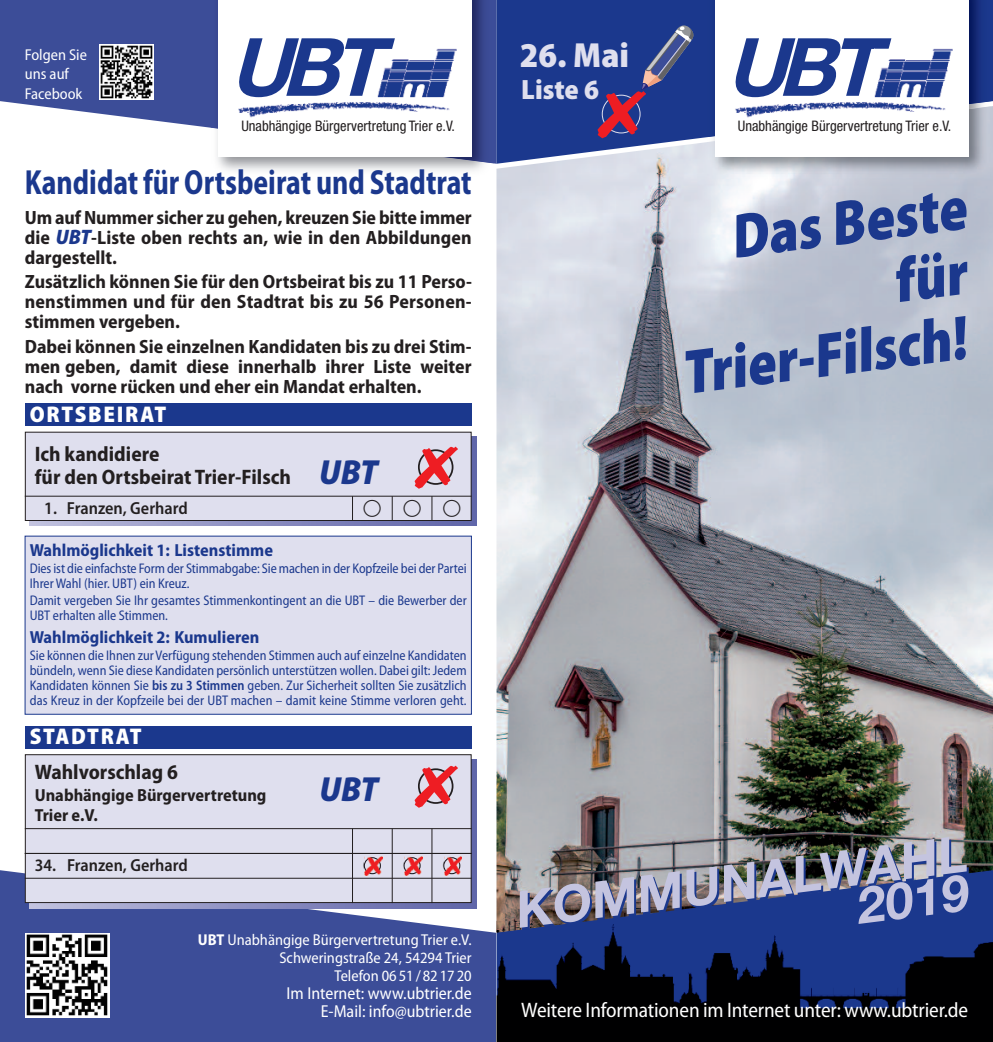
<style>
.page{position:relative;width:993px;height:1042px;background:#fff}
.page>*{position:absolute;margin:0;border:0;box-sizing:border-box;transform-origin:0 0}
.t1{font:italic 700 80.5px "Helvetica Neue";color:#1b388d}
.t2{font:900 semi-condensed 63px/64.6px "Myriad Pro";color:#1b388d;text-align:right;scale:.9 1}
.t3{font:700 50.75px/38px "Helvetica Neue";color:#c4c4df;text-align:right}
.t4{font:700 semi-condensed 35px "Myriad Pro";color:#1b388d;scale:.85 1}
.t5{font:900 semi-condensed 35px "Myriad Pro";color:#dfdfee}
.t6{font:italic 900 semi-condensed 35px "Myriad Pro";color:#1b388d}
.t7{font:900 semi-condensed 28px "Myriad Pro";color:#dfdfee}
.t8{font:900 semi-condensed 22.75px "Myriad Pro";letter-spacing:.075em;color:#fff}
.t9{font:700 semi-condensed 21px/22.4px "Myriad Pro";color:#231f20}
.t10{font:semi-condensed 21px "Myriad Pro";letter-spacing:-.01em;color:#fff}
.t11{font:700 semi-condensed 19.25px/19.8px "Myriad Pro";color:#231f20;text-align:justify}
.t12{font:700 semi-condensed 17.5px "Myriad Pro";color:#1b388d}
.t13{font:700 semi-condensed 17.5px "Myriad Pro";color:#231f20}
.t14{font:600 semi-condensed 17.5px "Myriad Pro";color:#231f20}
.t15{font:semi-condensed 17.32px/17.8px "Myriad Pro";color:#fff;text-align:right}
.t16{font:semi-condensed 15.75px/17.8px "Myriad Pro";color:#fff;text-align:right}
.t17{font:condensed 14.53px "Helvetica Neue";color:#231f20}
.t18{font:semi-condensed 14px/14.9px "Myriad Pro";color:#1b388d;scale:.95 1}
.s1{font-weight:900;font-style:italic;font-size:21px;color:#1b388d}
.s2{font-weight:900;font-style:italic;font-size:35px;color:#1b388d}
.s3{font-weight:600}
.s4{font-weight:700}
</style>
<div class="page">
<div style="left:0;top:868px;width:496px;height:174px;background:#3c4d98"></div>
<div style="left:30px;top:759px;width:446px;height:149px;background:linear-gradient(to right,#b9bad6,#5b5fa2)"></div>
<div style="left:30px;top:437px;width:446px;height:89px;background:linear-gradient(to right,#bfbfdd,#5d62a7)"></div>
<img style="left:496px;top:164px;width:496px;height:704px">
<img style="left:496px;top:868px;width:496px;height:53px">
<img style="left:496px;top:921px;width:496px;height:121px">
<svg style="left:0;top:0;width:496px;height:164px;fill:#3c4d98"></svg>
<svg style="left:496px;top:0;width:496px;height:164px;background:#344e99"></svg>
<img style="left:210px;top:163px;width:284px;height:8px">
<img style="left:210px;top:0;width:284px;height:163px">
<div style="left:218px;top:0;width:253px;height:156px;background:#fff"></div>
<img style="left:377px;top:48px;width:79px;height:49px">
<img style="left:238px;top:97px;width:212px;height:21px">
<img style="left:707px;top:137px;width:283px;height:42px">
<img style="left:707px;top:0;width:283px;height:137px">
<div style="left:714px;top:0;width:253px;height:156px;background:#fff"></div>
<img style="left:735px;top:97px;width:211px;height:21px">
<img style="left:99px;top:45px;width:55px;height:54px">
<div style="left:25px;top:933px;width:84px;height:84px;background:#fff"></div>
<img style="left:26px;top:934px;width:82px;height:82px">
<img style="left:874px;top:48px;width:78px;height:49px">
<svg style="left:874px;top:48px;width:14px;height:1px"></svg>
<svg style="left:597px;top:25px;width:96px;height:113px;background:#3a3f86"></svg>
<div style="left:25px;top:536px;width:446px;height:178px;background:#dfdfee"></div>
<div style="left:25px;top:755px;width:446px;height:147px;background:#dfdfee"></div>
<div style="left:25px;top:754px;width:446px;height:149px;border:1px solid #231f20"></div>
<hr style="left:25px;top:878px;width:446px;height:1px;background:#231f20">
<hr style="left:25px;top:853px;width:446px;height:1px;background:#231f20">
<hr style="left:431px;top:828px;width:1px;height:75px;background:#231f20">
<hr style="left:392px;top:828px;width:1px;height:75px;background:#231f20">
<hr style="left:352px;top:828px;width:1px;height:75px;background:#231f20">
<svg style="left:414px;top:766px;width:44px;height:42px"></svg>
<hr style="left:25px;top:828px;width:446px;height:1px;background:#231f20">
<img style="left:364px;top:856px;width:18px;height:19px">
<img style="left:404px;top:856px;width:18px;height:19px">
<img style="left:444px;top:856px;width:17px;height:19px">
<div style="left:25px;top:726px;width:446px;height:22px;background:#1b388d"></div>
<div style="left:25px;top:432px;width:446px;height:88px;background:#dfdfee"></div>
<div style="left:25px;top:432px;width:446px;height:89px;border:1px solid #231f20"></div>
<svg style="left:431px;top:497px;width:1px;height:24px"></svg>
<svg style="left:414px;top:447px;width:44px;height:42px"></svg>
<hr style="left:25px;top:496px;width:446px;height:1px;background:#231f20">
<svg style="left:352px;top:496px;width:1px;height:25px"></svg>
<svg style="left:392px;top:496px;width:1px;height:25px"></svg>
<div style="left:25px;top:403px;width:446px;height:23px;background:#1b388d"></div>
<svg style="left:364px;top:857px;width:17px;height:17px"></svg>
<svg style="left:404px;top:857px;width:16px;height:17px"></svg>
<svg style="left:444px;top:857px;width:16px;height:17px"></svg>
<p class="t16" style="left:25px;top:46px;width:64px;line-height:19.8px;text-align:left">Folgen Sie uns auf<br>Facebook</p>
<h1 class="t1" style="left:229px;top:38px;width:172px">UBT</h1>
<p class="t17" style="left:241px;top:121px;width:215px">Unabhängige Bürgervertretung Trier e.V.</p>
<h3 class="t4" style="left:25px;top:169px;width:527px">Kandidat für Ortsbeirat und Stadtrat</h3>
<h3 class="t11" style="left:25px;top:209px;width:448px">Um auf Nummer sicher zu gehen, kreuzen Sie bitte immer die <span class="s1">UBT</span>-Liste oben rechts an, wie in den Abbildungen dargestellt.</h3>
<h3 class="t11" style="left:25px;top:274px;width:448px">Zusätzlich können Sie für den Ortsbeirat bis zu 11 Perso&shy;nenstimmen und für den Stadtrat bis zu 56 Personen&shy;stimmen vergeben.</h3>
<h3 class="t11" style="left:25px;top:338px;width:448px">Dabei können Sie einzelnen Kandidaten bis zu drei Stim&shy;men geben, damit diese innerhalb ihrer Liste weiter nach vorne rücken und eher ein Mandat erhalten.</h3>
<h3 class="t8" style="left:30px;top:406px;width:138px">ORTSBEIRAT</h3>
<h3 class="t9" style="left:35px;top:445px;width:344px">Ich kandidiere<br>für den Ortsbeirat Trier-Filsch <span class="s2">UBT</span></h3>
<p class="t14" style="left:44px;top:501px;width:145px">1. Franzen, Gerhard</p>
<p class="t12" style="left:30px;top:543px;width:245px">Wahlmöglichkeit 1: Listenstimme</p>
<p class="t18" style="left:30px;top:562px;width:461px">Dies ist die einfachste Form der Stimmabgabe: Sie machen in der Kopfzeile bei der Partei<br>Ihrer Wahl (hier. UBT) ein Kreuz.</p>
<p class="t18" style="left:30px;top:594px;width:461px">Damit vergeben Sie Ihr gesamtes Stimmenkontingent an die UBT – die Bewerber der<br>UBT erhalten alle Stimmen.</p>
<p class="t12" style="left:30px;top:630px;width:231px">Wahlmöglichkeit 2: Kumulieren</p>
<p class="t18" style="left:30px;top:649px;width:461px;text-align:justify">Sie können die Ihnen zur Verfügung stehenden Stimmen auch auf einzelne Kandidaten bündeln, wenn Sie diese Kandidaten persönlich unterstützen wollen. Dabei gilt: Jedem Kandidaten können Sie <span class="s3">bis zu 3 Stimmen</span> geben. Zur Sicherheit sollten Sie zusätzlich das Kreuz in der Kopfzeile bei der UBT machen – damit keine Stimme verloren geht.</p>
<h3 class="t8" style="left:30px;top:728px;width:113px">STADTRAT</h3>
<h3 class="t9" style="left:35px;top:762px;width:145px">Wahlvorschlag 6</h3>
<p class="t13" style="left:35px;top:789px;width:233px">Unabhängige Bürgervertretung</p>
<h3 class="t6" style="left:319px;top:776px;width:60px">UBT</h3>
<p class="t13" style="left:35px;top:809px;width:65px">Trier e.V.</p>
<p class="t14" style="left:35px;top:858px;width:154px">34. Franzen, Gerhard</p>
<p class="t16" style="left:198px;top:932px;width:275px"><span class="s4">UBT</span> Unabhängige Bürgervertretung Trier e.V.<br>Schweringstraße 24, 54294 Trier<br>Telefon 06 51 / 82 17 20</p>
<p class="t15" style="left:286px;top:985px;width:186px">Im Internet: www.ubtrier.de<br>E-Mail: info@ubtrier.de</p>
<h3 class="t5" style="left:519px;top:42px;width:111px">26. Mai</h3>
<h3 class="t7" style="left:521px;top:79px;width:79px">Liste 6</h3>
<h1 class="t1" style="left:725px;top:38px;width:172px">UBT</h1>
<p class="t17" style="left:737px;top:121px;width:215px">Unabhängige Bürgervertretung Trier e.V.</p>
<h2 class="t2" style="left:662px;top:218px;width:336px;rotate:-7deg">Das Beste für<br>Trier-Filsch!</h2>
<h3 class="t3" style="left:512px;top:895px;width:456px;rotate:-7deg">KOMMUNALWAHL<br>2019</h3>
<h3 class="t10" style="left:521px;top:1002px;width:448px">Weitere Informationen im Internet unter: www.ubtrier.de</h3>
</div>
